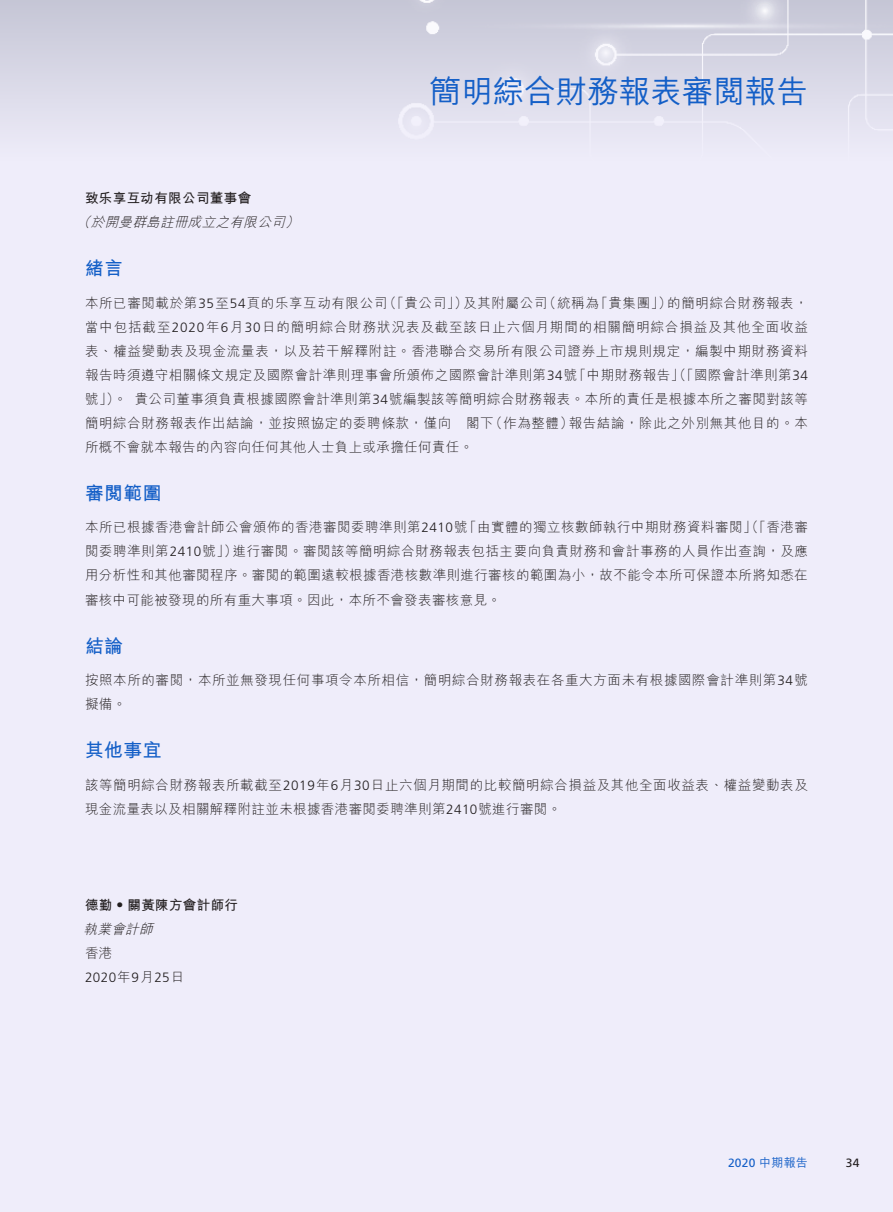
<style>
.page{position:relative;width:893px;height:1212px;background:#efedfa}
.page>*{position:absolute;margin:0;border:0;box-sizing:border-box;transform-origin:0 0}
.t1{font:500 31.5px "M Hei HK";color:#145fc7}
.t2{font:700 18.75px "M Hei HK";letter-spacing:.03em;color:#145fc7}
.t3{font:300 13.5px/24px "M Hei HK";letter-spacing:.04em;color:#231f20}
.t4{font:300 13.5px "M Hei HK";letter-spacing:.065em;color:#231f20}
.t5{font:italic 300 13.5px "M Hei HK";color:#231f20}
.t6{font:700 13.5px "M Hei HKS";letter-spacing:.03em;color:#231f20}
.t7{font:700 13.5px "M Hei HK";letter-spacing:.03em;color:#231f20}
.t8{font:300 13.5px "Frutiger LT Std";letter-spacing:.03em;color:#231f20}
.t9{font:12px "Frutiger LT Std";color:#145fc7}
.t10{font:12px "Frutiger LT Std";color:#231f20}
.s1{font-family:"M Hei HK"}
.s2{font-family:"Frutiger LT Std"}
.s3{font-family:"M Hei HKS"}
.s4{font-family:"M Hei HK";font-weight:500}
</style>
<div class="page">
<img style="left:0;top:0;width:893px;height:122px">
<p class="t6" style="left:85px;top:189px;width:168px"><span class="s1">致</span>樂享互动有限公司<span class="s1">董事會</span></p>
<p class="t5" style="left:77px;top:216px;width:19px">（</p>
<h2 class="t2" style="left:85px;top:255px;width:40px">緒言</h2>
<p class="t5" style="left:285px;top:216px;width:19px">(</p>
<p class="t5" style="left:91px;top:216px;width:199px">於開曼群島註冊成立之有限公司</p>
<h1 class="t1" style="left:430px;top:68px;width:379px">簡明綜合財務報表審閱報告</h1>
<p class="t3" style="left:383px;top:291px;width:86px">（「貴公司」）</p>
<p class="t3" style="left:543px;top:291px;width:57px">（統稱為</p>
<p class="t3" style="left:594px;top:291px;width:79px">「貴集團」）</p>
<p class="t3" style="left:463px;top:291px;width:86px">及其附屬公司</p>
<p class="t3" style="left:85px;top:291px;width:304px">本所已審閱載於第<span class="s2">35</span>至<span class="s2">54</span>頁的<span class="s3">樂享互动有限公司</span></p>
<p class="t4" style="left:85px;top:320px;width:725px">當中包括截至<span class="s2">2020</span>年<span class="s2">6</span>月<span class="s2">30</span>日的簡明綜合財務狀況表及截至該日止六個月期間的相關簡明綜合損益及其他全面收益</p>
<p class="t3" style="left:85px;top:339px;width:724px">表、權益變動表及現金流量表，以及若干解釋附註。香港聯合交易所有限公司證券上市規則規定，編製中期財務資料</p>
<p class="t3" style="left:573px;top:363px;width:237px">「中期財務報告」（「國際會計準則第<span class="s2">34</span></p>
<p class="t3" style="left:667px;top:291px;width:142px">的簡明綜合財務報表，</p>
<p class="t3" style="left:85px;top:363px;width:494px">報告時須遵守相關條文規定及國際會計準則理事會所頒佈之國際會計準則第<span class="s2">34</span>號</p>
<p class="t3" style="left:85px;top:387px;width:724px">號」）。　貴公司董事須負責根據國際會計準則第<span class="s2">34</span>號編製該等簡明綜合財務報表。本所的責任是根據本所之審閱對該等</p>
<p class="t3" style="left:569px;top:411px;width:241px">報告結論，除此之外別無其他目的。本</p>
<p class="t3" style="left:489px;top:411px;width:86px">（作為整體）</p>
<p class="t3" style="left:85px;top:411px;width:410px">簡明綜合財務報表作出結論，並按照協定的委聘條款，僅向　閣下所概不會就本報告的內容向任何其他人士負上或承擔任何責任。</p>
<h2 class="t2" style="left:85px;top:479px;width:78px">審閱範圍</h2>
<p class="t3" style="left:463px;top:515px;width:346px">「由實體的獨立核數師執行中期財務資料審閱」（「香港審</p>
<p class="t3" style="left:233px;top:515px;width:577px;text-indent:-148px">本所已根據香港會計師公會頒佈的香港審閱委聘準則第<span class="s2">2410</span>號<br>進行審閱。審閱該等簡明綜合財務報表包括主要向負責財務和會計事務的人員作出查詢，及應</p>
<p class="t3" style="left:85px;top:539px;width:724px">閱委聘準則第<span class="s2">2410</span>號」）<br>用分析性和其他審閱程序。審閱的範圍遠較根據香港核數準則進行審核的範圍為小，故不能令本所可保證本所將知悉在審核中可能被發現的所有重大事項。因此，本所不會發表審核意見。</p>
<h2 class="t2" style="left:85px;top:632px;width:40px">結論</h2>
<p class="t3" style="left:85px;top:668px;width:724px">按照本所的審閱，本所並無發現任何事項令本所相信，簡明綜合財務報表在各重大方面未有根據國際會計準則第<span class="s2">34</span>號擬備。</p>
<h2 class="t2" style="left:85px;top:736px;width:78px">其他事宜</h2>
<p class="t3" style="left:85px;top:772px;width:724px">該等簡明綜合財務報表所載截至<span class="s2">2019</span>年<span class="s2">6</span>月<span class="s2">30</span>日止六個月期間的比較簡明綜合損益及其他全面收益表、權益變動表及現金流量表以及相關解釋附註並未根據香港審閱委聘準則第<span class="s2">2410</span>號進行審閱。</p>
<p class="t7" style="left:85px;top:895px;width:155px">德勤‧關黃陳方會計師行</p>
<p class="t5" style="left:84px;top:922px;width:74px">執業會計師</p>
<p class="t3" style="left:85px;top:940px;width:29px">香港</p>
<p class="t8" style="left:85px;top:969px;width:101px">2020<span class="s1">年</span>9<span class="s1">月</span>25<span class="s1">日</span></p>
<p class="t9" style="left:728px;top:1156px;width:81px">2020 <span class="s4">中期報告</span></p>
<p class="t10" style="left:846px;top:1155px;width:15px">34</p>
</div>
